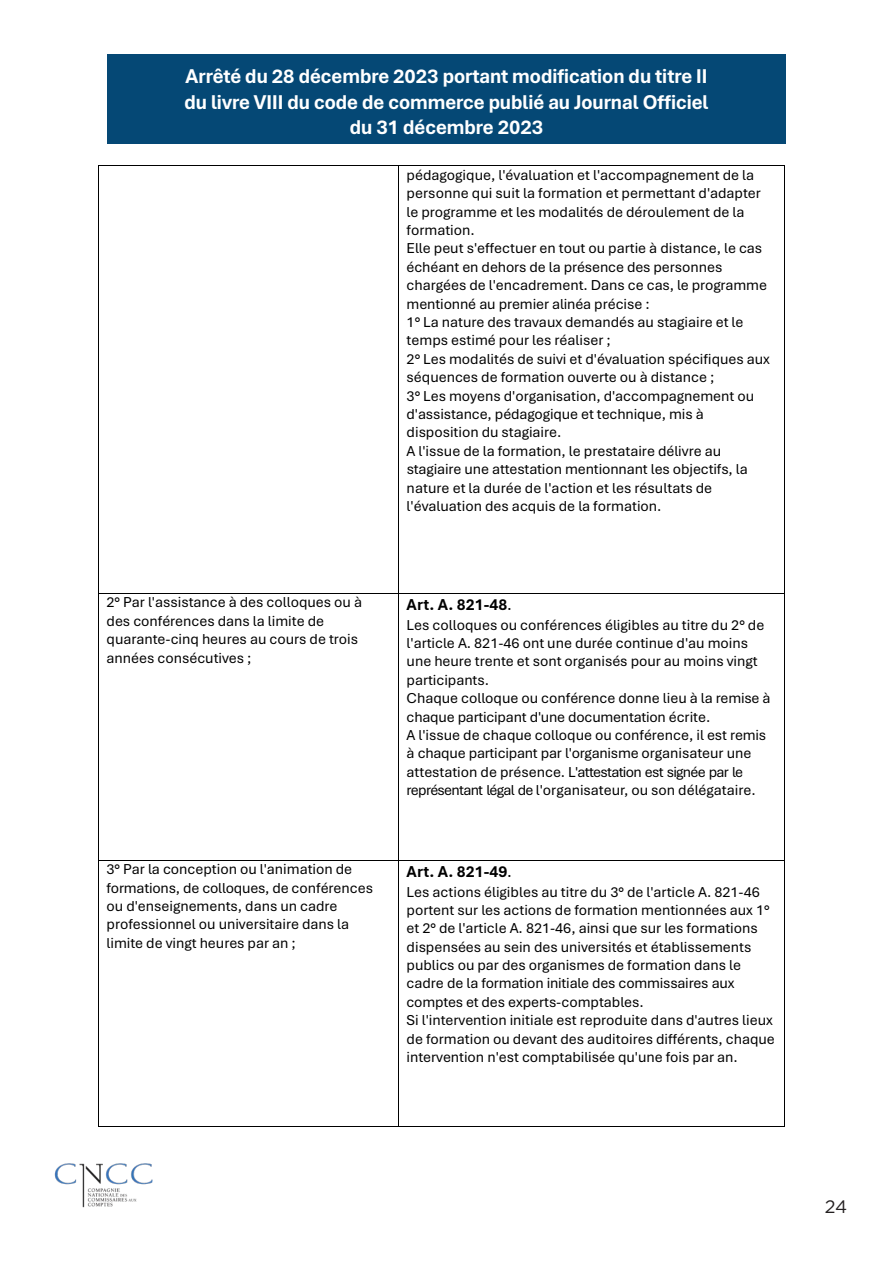
<style>
.page{position:relative;width:893px;height:1263px;background:#fff}
.page>*{position:absolute;margin:0;border:0;box-sizing:border-box;transform-origin:0 0}
.t1{font:700 21px/25.2px "Aptos Display";color:#fff;text-align:center}
.t2{font:700 21px/25.8px "Aptos";letter-spacing:.005em;color:#fff;text-align:center}
.t3{font:18px "Gotham";color:#231f20}
.t4{font:700 16.65px "Aptos";letter-spacing:.01em;color:#000}
.t5{font:15.15px/18.5px "Aptos";color:#000}
.s1{font-weight:400}
</style>
<div class="page">
<img style="left:54px;top:1163px;width:99px;height:44px">
<hr style="left:99px;top:165px;width:299px;height:1px;background:#000">
<hr style="left:399px;top:165px;width:385px;height:1px;background:#000">
<hr style="left:98px;top:166px;width:1px;height:427px;background:#000">
<hr style="left:398px;top:166px;width:1px;height:427px;background:#000">
<hr style="left:784px;top:166px;width:1px;height:427px;background:#000">
<hr style="left:99px;top:593px;width:299px;height:1px;background:#000">
<hr style="left:399px;top:593px;width:385px;height:1px;background:#000">
<hr style="left:98px;top:593px;width:1px;height:267px;background:#000">
<hr style="left:398px;top:593px;width:1px;height:267px;background:#000">
<hr style="left:784px;top:593px;width:1px;height:267px;background:#000">
<hr style="left:99px;top:860px;width:299px;height:1px;background:#000">
<hr style="left:399px;top:860px;width:385px;height:1px;background:#000">
<hr style="left:98px;top:860px;width:1px;height:266px;background:#000">
<hr style="left:99px;top:1126px;width:299px;height:1px;background:#000">
<hr style="left:398px;top:860px;width:1px;height:266px;background:#000">
<hr style="left:399px;top:1126px;width:385px;height:1px;background:#000">
<hr style="left:784px;top:860px;width:1px;height:266px;background:#000">
<div style="left:107px;top:54px;width:679px;height:90px;background:#054875"></div>
<p class="t2" style="left:115px;top:60px;width:653px">Arrêté du 28 décembre 2023 portant modification du titre II du livre<br>VIII du code de commerce publié au Journal O=iciel du 31 décembre<br>2023</p>
<p class="t5" style="left:407px;top:165px;width:365px">pédagogique, l'évaluation et l'accompagnement de la personne qui suit la formation et permettant d'adapter le programme et les modalités de déroulement de la formation.<br>Elle peut s'eGectuer en tout ou partie à distance, le cas échéant en dehors de la présence des personnes chargées de l'encadrement. Dans ce cas, le programme mentionné au premier alinéa précise :<br>1° La nature des travaux demandés au stagiaire et le temps estimé pour les réaliser ;<br>2° Les modalités de suivi et d'évaluation spécifiques aux séquences de formation ouverte ou à distance ;<br>3° Les moyens d'organisation, d'accompagnement ou d'assistance, pédagogique et technique, mis à disposition du stagiaire.<br>A l'issue de la formation, le prestataire délivre au stagiaire une attestation mentionnant les objectifs, la nature et la durée de l'action et les résultats de l'évaluation des acquis de la formation.</p>
<p class="t1" style="left:184px;top:63px;width:525px">Arrêté du 28 décembre 2023 portant modification du titre II du livre VIII du code de commerce publié au Journal Officiel du 31 décembre 2023</p>
<p class="t5" style="left:107px;top:592px;width:257px">2° Par l'assistance à des colloques ou à des conférences dans la limite de quarante-cinq heures au cours de trois années consécutives ;</p>
<p class="t4" style="left:407px;top:593px;width:107px">Art. A. 821-48<span class="s1">.</span></p>
<p class="t5" style="left:407px;top:615px;width:365px">Les colloques ou conférences éligibles au titre du 2° de l'article A. 821-46 ont une durée continue d'au moins une heure trente et sont organisés pour au moins vingt participants.<br>Chaque colloque ou conférence donne lieu à la remise à chaque participant d'une documentation écrite.<br>A l'issue de chaque colloque ou conférence, il est remis à chaque participant par l'organisme organisateur une attestation de présence. L'attestation est signée par le représentant légal de l'organisateur, ou son délégataire.</p>
<p class="t5" style="left:107px;top:860px;width:268px">3° Par la conception ou l'animation de formations, de colloques, de conférences ou d'enseignements, dans un cadre professionnel ou universitaire dans la limite de vingt heures par an ;</p>
<p class="t4" style="left:407px;top:860px;width:107px">Art. A. 821-49<span class="s1">.</span></p>
<p class="t5" style="left:407px;top:882px;width:370px">Les actions éligibles au titre du 3° de l'article A. 821-46 portent sur les actions de formation mentionnées aux 1° et 2° de l'article A. 821-46, ainsi que sur les formations dispensées au sein des universités et établissements publics ou par des organismes de formation dans le cadre de la formation initiale des commissaires aux comptes et des experts-comptables.<br>Si l'intervention initiale est reproduite dans d'autres lieux de formation ou devant des auditoires diGérents, chaque intervention n'est comptabilisée qu'une fois par an.</p>
<p class="t3" style="left:825px;top:1195px;width:24px">24</p>
</div>
